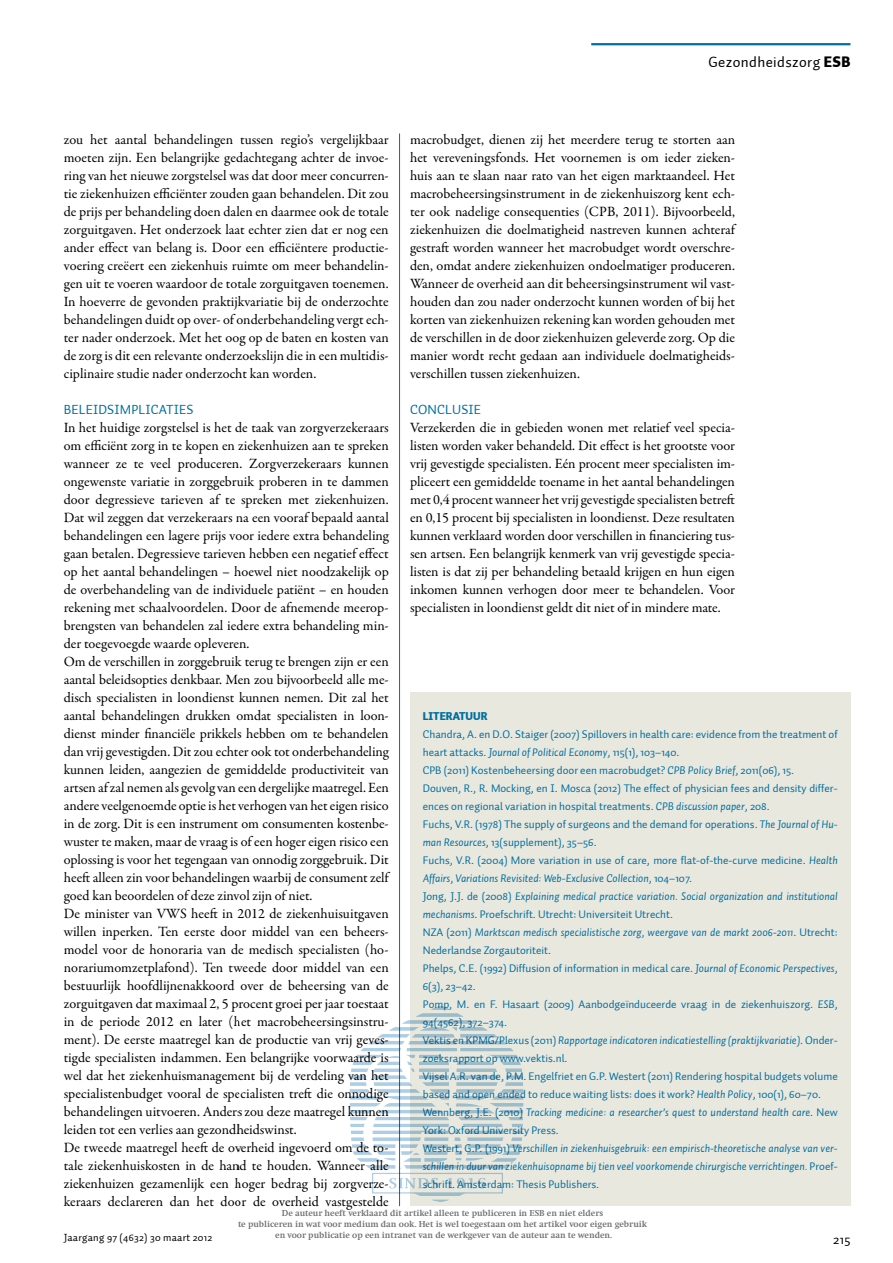
<style>
.page{position:relative;width:893px;height:1263px;background:#fff}
.page>*{position:absolute;margin:0;border:0;box-sizing:border-box;transform-origin:0 0}
.t1{font:15px "Auto 1";color:#000}
.t2{font:14.25px/18px "Garamond Premr Pro";letter-spacing:-.005em;color:#000;text-align:justify}
.t3{font:13.5px "Auto 1";letter-spacing:.01em;color:#006f9f}
.t4{font:13.5px "Auto 1";color:#000}
.t5{font:11.25px/18px "Auto 1";color:#006f9f}
.t6{font:900 11.25px "Auto 1";color:#006f9f}
.t7{font:10.5px "Auto 1";letter-spacing:.025em;color:#000}
.t8{font:700 9px/10.8px "Swift";color:#6d6e71;text-align:center}
.s1{font-weight:900}
.s2{font-style:italic}
</style>
<div class="page">
<hr style="left:591px;top:43px;width:259px;height:2px;background:#006f9f">
<hr style="left:399px;top:134px;width:1px;height:1072px;background:#006f9f">
<div style="left:410px;top:692px;width:440px;height:514px;background:#e9e8df"></div>
<svg style="left:349px;top:1006px;width:175px;height:201px"></svg>
<p class="t1" style="left:708px;top:53px;width:143px">Gezondheidszorg <span class="s1">ESB</span></p>
<p class="t2" style="left:410px;top:131px;width:327px">macrobudget, dienen zij het meerdere terug te storten aan het vereveningsfonds. Het voornemen is om ieder zieken&shy;huis aan te slaan naar rato van het eigen marktaandeel. Het macrobeheersingsinstrument in de ziekenhuiszorg kent ech&shy;ter ook nadelige consequenties (CPB, 2011). Bijvoorbeeld, ziekenhuizen die doelmatigheid nastreven kunnen achteraf gestraft worden wanneer het macrobudget wordt overschre&shy;den, omdat andere ziekenhuizen ondoelmatiger produceren.<br>Wanneer de overheid aan dit beheersingsinstrument wil vast&shy;houden dan zou nader onderzocht kunnen worden of bij het korten van ziekenhuizen rekening kan worden gehouden met de verschillen in de door ziekenhuizen geleverde zorg. Op die manier wordt recht gedaan aan individuele doelmatigheids&shy;verschillen tussen ziekenhuizen.</p>
<p class="t3" style="left:410px;top:401px;width:73px">Conclusie</p>
<p class="t2" style="left:410px;top:419px;width:326px">Verzekerden die in gebieden wonen met relatief veel specia&shy;listen worden vaker behandeld. Dit effect is het grootste voor vrij gevestigde specialisten. Eén procent meer specialisten im&shy;pliceert een gemiddelde toename in het aantal behandelingen met 0,4 procent wanneer het vrij gevestigde specialisten betreft en 0,15 procent bij specialisten in loondienst. Deze resultaten kunnen verklaard worden door verschillen in financiering tus&shy;sen artsen. Een belangrijk kenmerk van vrij gevestigde specia&shy;listen is dat zij per behandeling betaald krijgen en hun eigen inkomen kunnen verhogen door meer te behandelen. Voor specialisten in loondienst geldt dit niet of in mindere mate.</p>
<p class="t2" style="left:64px;top:131px;width:326px">zou het aantal behandelingen tussen regio’s vergelijkbaar moeten zijn. Een belangrijke gedachtegang achter de invoe&shy;ring van het nieuwe zorgstelsel was dat door meer concurren&shy;tie ziekenhuizen efficiënter zouden gaan behandelen. Dit zou de prijs per behandeling doen dalen en daarmee ook de totale zorguitgaven. Het onderzoek laat echter zien dat er nog een ander effect van belang is. Door een efficiëntere productie&shy;voering creëert een ziekenhuis ruimte om meer behandelin&shy;gen uit te voeren waardoor de totale zorguitgaven toenemen.<br>In hoeverre de gevonden praktijkvariatie bij de onderzochte behandelingen duidt op over- of onderbehandeling vergt ech&shy;ter nader onderzoek. Met het oog op de baten en kosten van de zorg is dit een relevante onderzoekslijn die in een multidis&shy;ciplinaire studie nader onderzocht kan worden.</p>
<p class="t3" style="left:64px;top:401px;width:131px">Beleidsimplicaties</p>
<p class="t2" style="left:64px;top:419px;width:327px;text-align:left">In het huidige zorgstelsel is het de taak van zorgverzekeraars om efficiënt zorg in te kopen en ziekenhuizen aan te spreken wanneer ze te veel produceren. Zorgverzekeraars kunnen ongewenste variatie in zorggebruik proberen in te dammen door degressieve tarieven af te spreken met ziekenhuizen.<br>Dat wil zeggen dat verzekeraars na een vooraf bepaald aantal behandelingen een lagere prijs voor iedere extra behandeling gaan betalen. Degressieve tarieven hebben een negatief effect op het aantal behandelingen – hoewel niet noodzakelijk op de overbehandeling van de individuele patiënt – en houden rekening met schaalvoordelen. Door de afnemende meerop&shy;brengsten van behandelen zal iedere extra behandeling min&shy;der toegevoegde waarde opleveren.<br>Om de verschillen in zorggebruik terug te brengen zijn er een aantal beleidsopties denkbaar. Men zou bijvoorbeeld alle me&shy;disch specialisten in loondienst kunnen nemen. Dit zal het aantal behandelingen drukken omdat specialisten in loon&shy;dienst minder financiële prikkels hebben om te behandelen dan vrij gevestigden. Dit zou echter ook tot onderbehandeling kunnen leiden, aangezien de gemiddelde productiviteit van artsen af zal nemen als gevolg van een dergelijke maatregel. Een andere veelgenoemde optie is het verhogen van het eigen risico in de zorg. Dit is een instrument om consumenten kostenbe&shy;wuster te maken, maar de vraag is of een hoger eigen risico een oplossing is voor het tegengaan van onnodig zorggebruik. Dit heeft alleen zin voor behandelingen waarbij de consument zelf goed kan beoordelen of deze zinvol zijn of niet.<br>De minister van VWS heeft in 2012 de ziekenhuisuitgaven willen inperken. Ten eerste door middel van een beheers&shy;model voor de honoraria van de medisch specialisten (ho&shy;norariumomzetplafond). Ten tweede door middel van een bestuurlijk hoofdlijnenakkoord over de beheersing van de zorguitgaven dat maximaal 2, 5 procent groei per jaar toestaat in de periode 2012 en later (het macrobeheersingsinstru&shy;ment). De eerste maatregel kan de productie van vrij geves&shy;tigde specialisten indammen. Een belangrijke voorwaarde is wel dat het ziekenhuismanagement bij de verdeling van het specialistenbudget vooral de specialisten treft die onnodige behandelingen uitvoeren. Anders zou deze maatregel kunnen leiden tot een verlies aan gezondheidswinst.<br>De tweede maatregel heeft de overheid ingevoerd om de to&shy;tale ziekenhuiskosten in de hand te houden. Wanneer alle ziekenhuizen gezamenlijk een hoger bedrag bij zorgverze&shy;keraars declareren dan het door de overheid vastgestelde</p>
<p class="t6" style="left:423px;top:709px;width:63px">LITERATUUR</p>
<p class="t5" style="left:423px;top:725px;width:416px">Chandra, A. en D.O. Staiger (2007) Spillovers in health care: evidence from the treatment of heart attacks. <span class="s2">Journal of Political Economy</span>, 115(1), 103–140.<br>CPB (2011) Kostenbeheersing door een macrobudget? <span class="s2">CPB Policy Brief</span>, 2011(06), 15.<br>Douven, R., R. M ocking, en I. M osca (2012) The effect of physician fees and density differ&shy;ences on regional variation in hospital treatments. <span class="s2">CPB discussion paper</span>, 208.<br>Fuchs, V.R. (1978) The supply of surgeons and the demand for operations. <span class="s2">The Journal of Hu&shy;man Resources</span>, 13(supplement), 35–56.<br>Fuchs, V.R. (2004) More variation in use of care, more flat-of-the-curve medicine. <span class="s2">Health Affairs</span>, <span class="s2">Variations Revisited: Web-Exclusive Collection</span>, 104–107.<br>Jong, J.J. de (2008) <span class="s2">Explaining medical practice variation. Social organization and institutional mechanisms</span>. Proefschrift. Utrecht: Universiteit Utrecht.<br>NZA</p>
<p class="t5" style="left:423px;top:923px;width:416px;text-indent:24px">(2011) <span class="s2">Marktscan medisch specialistische zorg, weergave van de markt 2006-2011</span>. Utrecht:<br>N ederlandse Zorgautoriteit.<br>Phelps, C.E. (1992) Diffusion of information in medical care. <span class="s2">Journal of Economic Perspectives</span>, 6(3), 23–42.<br>Pomp, M . en F. Hasaart (2009) Aanbodgeïnduceerde vraag in de ziekenhuiszorg. <span class="s2">ESB</span>, 94(4562), 372–374.<br>Vektis en KPM</p>
<p class="t5" style="left:423px;top:1031px;width:416px;text-indent:65px">G/Plexus (2011) <span class="s2">Rapportage indicatoren indicatiestelling (praktijkvariatie)</span>. Onder&shy;zoeksrapport op www.vektis.nl.<br>Vijsel A.R. van de, P.M . Engelfriet en G.P. Westert (2011) Rendering hospital budgets volume based and open ended to reduce waiting lists: does it work? <span class="s2">Health Policy</span>, 100(1), 60–70.<br>Wennberg, J.E. (2010) <span class="s2">Tracking medicine: a researcher’s quest to understand health care</span>. N ew York: Oxford University Press.<br>Westert, G.P. (1991) <span class="s2">Verschillen in ziekenhuisgebruik: een empirisch-theoretische analyse van ver&shy;schillen in duur van ziekenhuisopname bij tien veel voorkomende chirurgische verrichtingen.</span> Proef&shy;schrift. Amsterdam: Thesis Publishers.</p>
<p class="t8" style="left:238px;top:1208px;width:411px">De auteur heeft verklaard dit artikel alleen te publiceren in ESB en niet elders<br>te publiceren in wat voor medium dan ook. Het is wel toegestaan om het artikel voor eigen gebruik en voor publicatie op een intranet van de werkgever van de auteur aan te wenden.</p>
<p class="t7" style="left:64px;top:1231px;width:150px">Jaargang 97 (4632) 30 maart 2012</p>
<p class="t4" style="left:833px;top:1231px;width:19px">215</p>
</div>
